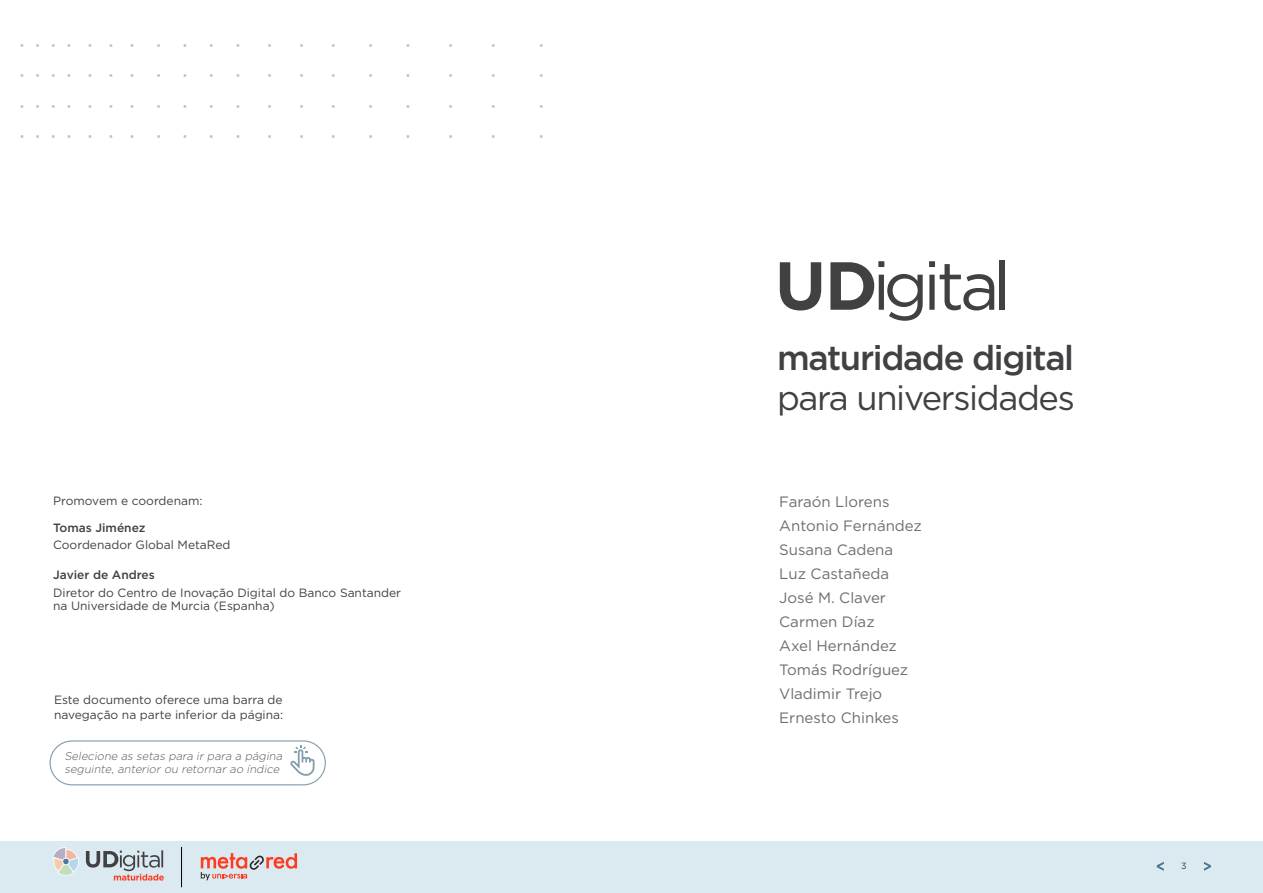
<style>
.page{position:relative;width:1263px;height:893px;background:#fff}
.page>*{position:absolute;margin:0;border:0;box-sizing:border-box;transform-origin:0 0}
.t1{font:67.8px "Gotham";letter-spacing:-.08em;color:#414042}
.t2{font:500 34.5px "Gotham";letter-spacing:-.04em;color:#414042}
.t3{font:34.5px "Gotham";letter-spacing:-.04em;color:#414042}
.t4{font:15px/24px "Gotham";color:#6d6e71}
.t5{font:12px/15px "Gotham";color:#414042}
.t6{font:500 12px "Gotham";color:#414042}
.t7{font:italic 300 11.25px/13.5px "Gotham";color:#58595b}
.t8{font:9px "Gotham";color:#414042}
.s1{font-weight:700}
</style>
<div class="page">
<div style="left:0;top:841px;width:1263px;height:52px;background:#dbe9f1"></div>
<svg style="left:1157px;top:862px;width:7px;height:9px"></svg>
<svg style="left:1204px;top:862px;width:7px;height:9px"></svg>
<svg style="left:201px;top:853px;width:96px;height:27px"></svg>
<hr style="left:181px;top:847px;width:1px;height:40px;background:#000">
<svg style="left:86px;top:850px;width:78px;height:31px"></svg>
<svg style="left:52px;top:847px;width:27px;height:29px"></svg>
<div style="left:63px;top:858px;width:6px;height:7px;background:#4f789f;border-radius:50%"></div>
<div style="left:62px;top:858px;width:8px;height:7px;border:1px solid #fff;border-radius:50%"></div>
<div style="left:50px;top:740px;width:276px;height:45px;border:1px solid #7894a5;border-radius:22px"></div>
<svg style="left:290px;top:745px;width:25px;height:31px"></svg>
<p class="t5" style="left:53px;top:493px;width:151px">Promovem e coordenam:</p>
<p class="t6" style="left:53px;top:519px;width:94px">Tomas Jiménez</p>
<p class="t5" style="left:53px;top:537px;width:179px">Coordenador Global MetaRed</p>
<p class="t6" style="left:53px;top:567px;width:103px">Javier de Andres</p>
<p class="t5" style="left:53px;top:585px;width:349px;line-height:13.5px">Diretor do Centro de Inovação Digital do Banco Santander na Universidade de Murcia (Espanha)</p>
<p class="t5" style="left:54px;top:692px;width:231px">Este documento oferece uma barra de navegação na parte inferior da página:</p>
<p class="t7" style="left:64px;top:749px;width:221px">Selecione as setas para ir para a página seguinte, anterior ou retornar ao índice</p>
<h1 class="t1" style="left:775px;top:242px;width:237px"><span class="s1">UD</span>igital</h1>
<h2 class="t2" style="left:777px;top:336px;width:298px">maturidade digital</h2>
<h2 class="t3" style="left:777px;top:375px;width:299px">para universidades</h2>
<p class="t4" style="left:779px;top:490px;width:144px">Faraón Llorens<br>Antonio Fernández<br>Susana Cadena<br>Luz Castañeda<br>José M. Claver<br>Carmen Díaz<br>Axel Hernández<br>Tomás Rodríguez<br>Vladimir Trejo<br>Ernesto Chinkes</p>
<p class="t8" style="left:1181px;top:860px;width:7px">3</p>
</div>
